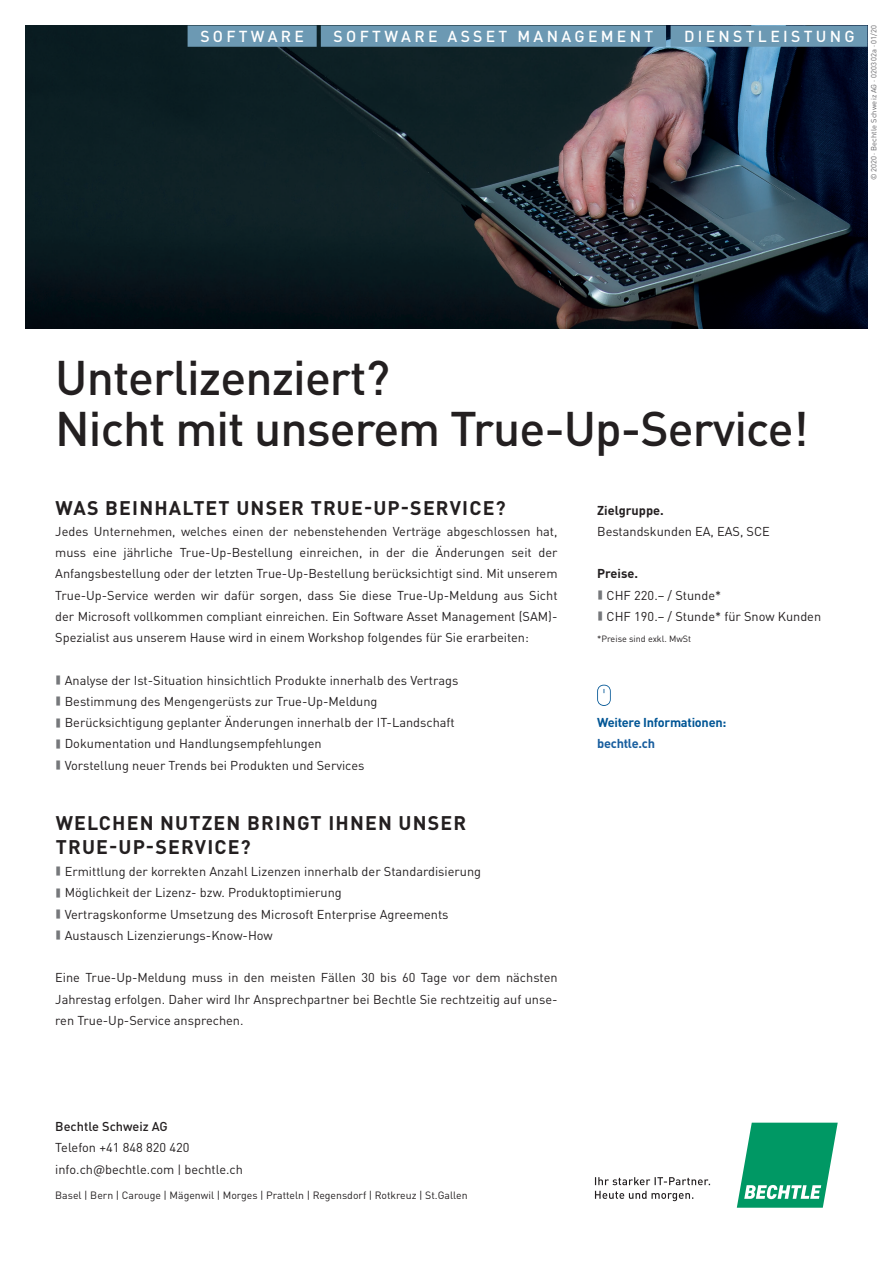
<style>
.page{position:relative;width:893px;height:1263px;background:#fff}
.page>*{position:absolute;margin:0;border:0;box-sizing:border-box;transform-origin:0 0}
.t1{font:500 48px/51px "Bechtle DIN";letter-spacing:-.02em;color:#231f20}
.t2{font:700 19.5px/23.4px "Bechtle DIN";letter-spacing:.06em;color:#231f20}
.t3{font:500 15.75px "Bechtle DIN";letter-spacing:.21em;color:#fff}
.t4{font:12.75px/21.3px "Bechtle DIN";color:#231f20}
.t5{font:700 12.75px "Bechtle DIN";letter-spacing:-.02em;color:#005595}
.t6{font:700 12.75px "Bechtle DIN";color:#231f20}
.t7{font:500 12.75px "Bechtle DIN";color:#231f20}
.t8{font:700 12.75px "Bechtle DIN";letter-spacing:-.02em;color:#175d9e}
.t9{font:10.5px "Bechtle DIN";color:#231f20}
.t10{font:9px "Bechtle DIN";color:#231f20}
.t11{font:7.5px "Bechtle DIN";letter-spacing:.02em;color:#636366}
.s1{font-size:12px}
</style>
<div class="page">
<svg style="left:25px;top:326px;width:843px;height:3px"></svg>
<svg style="left:737px;top:1123px;width:101px;height:85px"></svg>
<svg style="left:595px;top:1191px;width:98px;height:10px"></svg>
<svg style="left:595px;top:1177px;width:115px;height:8px"></svg>
<img style="left:26px;top:26px;width:841px;height:302px">
<svg style="left:597px;top:684px;width:14px;height:22px"></svg>
<div style="left:671px;top:26px;width:196px;height:21px;background:#6c99b3"></div>
<div style="left:321px;top:26px;width:345px;height:21px;background:#6c99b3"></div>
<div style="left:188px;top:26px;width:129px;height:21px;background:#6c99b3"></div>
<p class="t3" style="left:200px;top:24px;width:105px">SOFTWARE</p>
<p class="t3" style="left:334px;top:24px;width:321px">SOFTWARE ASSET MANAGEMENT</p>
<p class="t3" style="left:684px;top:24px;width:172px">DIENSTLEISTUNG</p>
<p class="t11" style="left:868px;top:180px;width:156px;rotate:-90deg">© 2020 · Bechtle Schweiz AG · 020302a · 01/20</p>
<h1 class="t1" style="left:55px;top:347px;width:755px">Unterlizenziert?<br>Nicht mit unserem True-Up-Service!</h1>
<h2 class="t2" style="left:55px;top:493px;width:452px">WAS BEINHALTET UNSER TRUE-UP-SERVICE?</h2>
<p class="t4" style="left:55px;top:519px;width:504px;text-align:justify">Jedes Unternehmen, welches einen der nebenstehenden Verträge abgeschlossen hat, muss eine jährliche True-Up-Bestellung einreichen, in der die Änderungen seit der Anfangsbestellung oder der letzten True-Up-Bestellung berücksichtigt sind. Mit unserem True-Up-Service werden wir dafür sorgen, dass Sie diese True-Up-Meldung aus Sicht der Microsoft vollkommen compliant einreichen. Ein Software Asset Management (SAM)- Spezialist aus unserem Hause wird in einem Workshop folgendes für Sie erarbeiten:</p>
<p class="t4" style="left:65px;top:668px;width:395px">Analyse der Ist-Situation hinsichtlich Produkte innerhalb des Vertrags Bestimmung des Mengengerüsts zur True-Up-Meldung Berücksichtigung geplanter Änderungen innerhalb der IT-Landschaft Dokumentation und Handlungsempfehlungen<br>Vorstellung neuer Trends bei Produkten und Services</p>
<h2 class="t2" style="left:56px;top:809px;width:412px">WELCHEN NUTZEN BRINGT IHNEN UNSER<br>TRUE-UP-SERVICE?</h2>
<p class="t4" style="left:65px;top:859px;width:418px">Ermittlung der korrekten Anzahl Lizenzen innerhalb der Standardisierung Möglichkeit der Lizenz- bzw. Produktoptimierung<br>Vertragskonforme Umsetzung des Microsoft Enterprise Agreements Austausch Lizenzierungs-Know-How</p>
<p class="t4" style="left:55px;top:966px;width:504px;text-align:justify">Eine True-Up-Meldung muss in den meisten Fällen 30 bis 60 Tage vor dem nächsten Jahrestag erfolgen. Daher wird Ihr Ansprechpartner bei Bechtle Sie rechtzeitig auf unse&shy;ren True-Up-Service ansprechen.</p>
<p class="t7" style="left:55px;top:1116px;width:114px">Bechtle Schweiz AG</p>
<p class="t4" style="left:55px;top:1136px;width:189px">Telefon +41 848 820 420 info.ch@bechtle.com <span class="s1">|</span> bechtle.ch</p>
<p class="t9" style="left:55px;top:1187px;width:414px">Basel | Bern | Carouge | Mägenwil | Morges | Pratteln | Regensdorf | Rotkreuz | St.Gallen</p>
<p class="t6" style="left:597px;top:499px;width:68px">Zielgruppe.</p>
<p class="t4" style="left:597px;top:519px;width:174px">Bestandskunden EA, EAS, SCE</p>
<p class="t6" style="left:597px;top:563px;width:42px">Preise.</p>
<p class="t4" style="left:607px;top:583px;width:216px">CHF 220.– / Stunde*<br>CHF 190.– / Stunde* für Snow Kunden</p>
<p class="t10" style="left:597px;top:632px;width:96px">*Preise sind exkl. MwSt</p>
<p class="t5" style="left:597px;top:712px;width:131px">Weitere Informationen:</p>
<p class="t8" style="left:597px;top:733px;width:59px">bechtle.ch</p>
</div>
